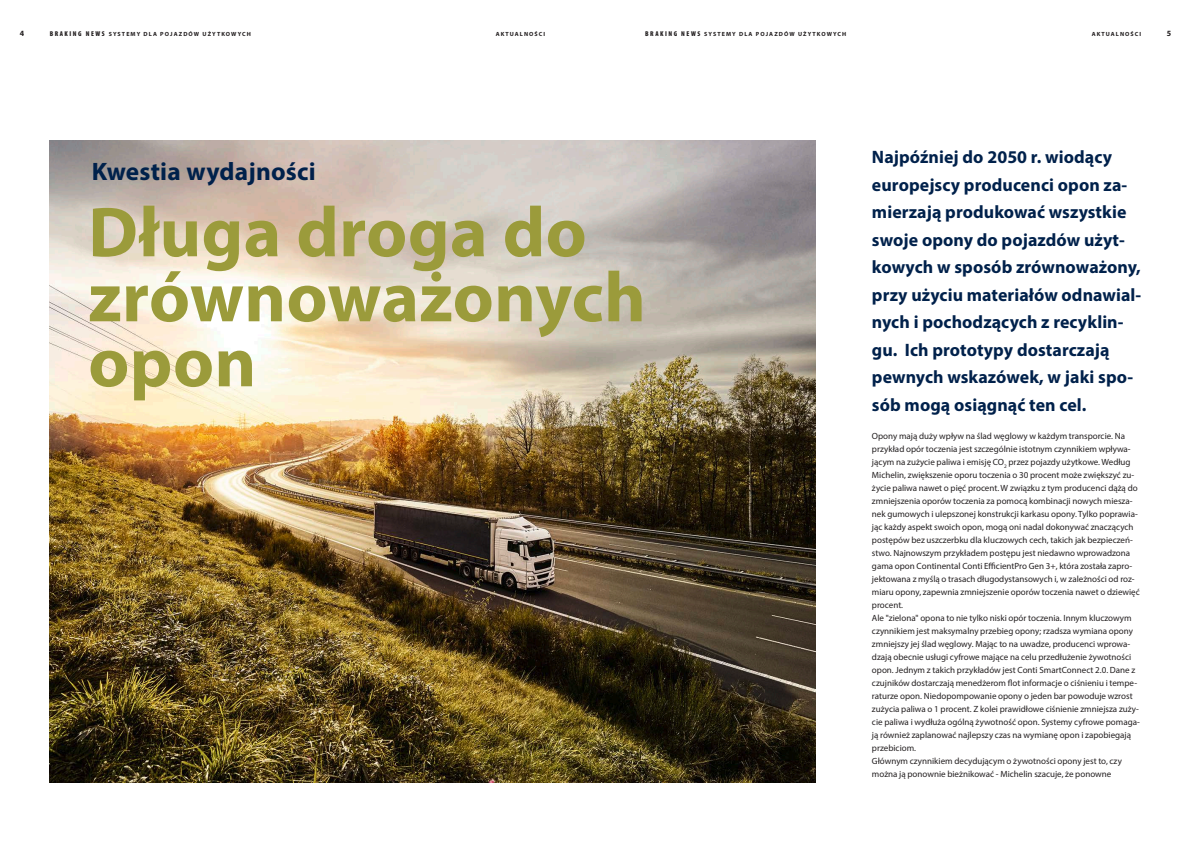
<style>
.page{position:relative;width:1191px;height:842px;background:#fff}
.page>*{position:absolute;margin:0;border:0;box-sizing:border-box;transform-origin:0 0}
.Headline_Groß_Innenseite{font:700 71.3px/65px "Myriad Pro";letter-spacing:.005em;color:#9b9b3b}
.Vorspann_13pt_blau_unterstrichen{font:700 25.3px "Myriad Pro";letter-spacing:.01em;color:#00214b}
.Vorspann_13pt_blau_unterstrichen-2{font:700 18px/27.5px "Myriad Pro";letter-spacing:.005em;color:#00214b}
.Fließtext{font:9px/13px "Myriad Pro";color:#231f20}
.Kolumnentitel_Seitenzahl_LB{font:700 8px "Myriad Pro";color:#231f20}
.Kolumnentitel_Seitenzahl_RB{font:700 8px "Myriad Pro";color:#231f20}
.Kolumnentitel_Text_LB{font:700 6px "Myriad Pro";letter-spacing:.18em;color:#231f20}
.Kolumnentitel_Text_RB{font:700 6px "Myriad Pro";letter-spacing:.18em;color:#231f20}
.s1{font-weight:900;font-stretch:condensed;font-size:7px}
</style>
<div class="page">
<img style="left:50px;top:140px;width:765px;height:642px">
<p class="Kolumnentitel_Seitenzahl_LB" style="left:20px;top:28px;width:6px">4</p>
<p class="Kolumnentitel_Text_LB" style="left:50px;top:30px;width:203px"><span class="s1">BRAKING NEWS</span> SYSTEMY DLA POJAZDÓW UŻYTKOWYCH</p>
<p class="Kolumnentitel_Text_RB" style="left:496px;top:30px;width:51px">AKTUALNOŚCI</p>
<p class="Kolumnentitel_Text_LB" style="left:645px;top:30px;width:203px"><span class="s1">BRAKING NEWS</span> SYSTEMY DLA POJAZDÓW UŻYTKOWYCH</p>
<p class="Kolumnentitel_Text_RB" style="left:1091px;top:30px;width:51px">AKTUALNOŚCI</p>
<p class="Kolumnentitel_Seitenzahl_RB" style="left:1166px;top:28px;width:6px">5</p>
<p class="Vorspann_13pt_blau_unterstrichen" style="left:92px;top:155px;width:225px">Kwestia wydajności</p>
<p class="Vorspann_13pt_blau_unterstrichen-2" style="left:872px;top:143px;width:271px">Najpóźniej do 2050 r. wiodący europejscy producenci opon za&shy;mierzają produkować wszystkie swoje opony do pojazdów użyt&shy;kowych w sposób zrównoważony, przy użyciu materiałów odnawial&shy;nych i pochodzących z recyklin&shy;gu. Ich prototypy dostarczają pewnych wskazówek, w jaki spo&shy;sób mogą osiągnąć ten cel.</p>
<p class="Headline_Groß_Innenseite" style="left:88px;top:197px;width:559px">Długa droga do zrównoważonych opon</p>
<p class="Fließtext" style="left:872px;top:429px;width:269px">Opony mają duży wpływ na ślad węglowy w każdym transporcie. Na przykład opór toczenia jest szczególnie istotnym czynnikiem wpływa&shy;jącym na zużycie paliwa i emisję CO<sub>2</sub> przez pojazdy użytkowe. Według Michelin, zwiększenie oporu toczenia o 30 procent może zwiększyć zu&shy;życie paliwa nawet o pięć procent. W związku z tym producenci dążą do zmniejszenia oporów toczenia za pomocą kombinacji nowych miesza&shy;nek gumowych i ulepszonej konstrukcji karkasu opony. Tylko poprawia&shy;jąc każdy aspekt swoich opon, mogą oni nadal dokonywać znaczących postępów bez uszczerbku dla kluczowych cech, takich jak bezpieczeń&shy;stwo. Najnowszym przykładem postępu jest niedawno wprowadzona gama opon Continental Conti EfficientPro Gen 3+, która została zapro&shy;jektowana z myślą o trasach długodystansowych i, w zależności od roz&shy;miaru opony, zapewnia zmniejszenie oporów toczenia nawet o dziewięć procent.</p>
<p class="Fließtext" style="left:872px;top:611px;width:269px">Ale "zielona" opona to nie tylko niski opór toczenia. Innym kluczowym czynnikiem jest maksymalny przebieg opony; rzadsza wymiana opony zmniejszy jej ślad węglowy. Mając to na uwadze, producenci wprowa&shy;dzają obecnie usługi cyfrowe mające na celu przedłużenie żywotności opon. Jednym z takich przykładów jest Conti SmartConnect 2.0. Dane z czujników dostarczają menedżerom flot informacje o ciśnieniu i tempe&shy;raturze opon. Niedopompowanie opony o jeden bar powoduje wzrost zużycia paliwa o 1 procent. Z kolei prawidłowe ciśnienie zmniejsza zuży&shy;cie paliwa i wydłuża ogólną żywotność opon. Systemy cyfrowe pomaga&shy;ją również zaplanować najlepszy czas na wymianę opon i zapobiegają przebiciom.</p>
<p class="Fließtext" style="left:872px;top:754px;width:251px">Głównym czynnikiem decydującym o żywotności opony jest to, czy można ją ponownie bieżnikować - Michelin szacuje, że ponowne</p>
</div>
